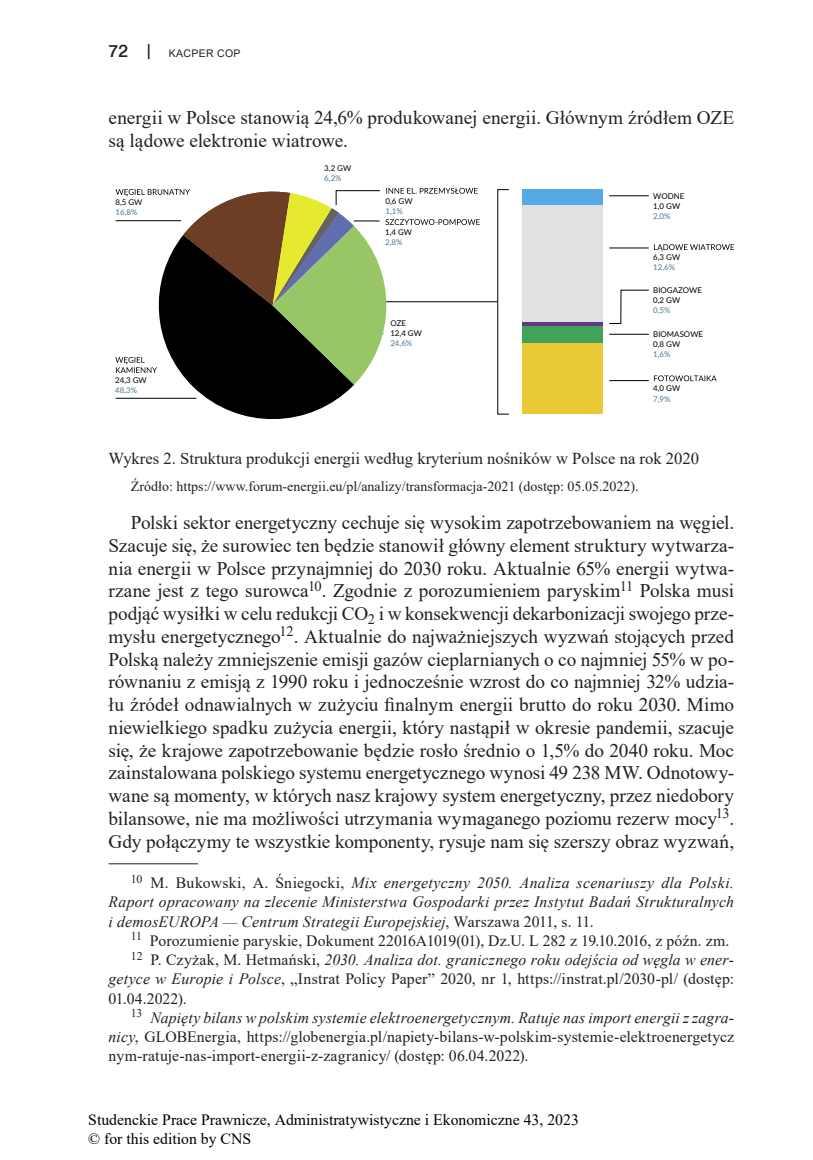
<style>
.page{position:relative;width:813px;height:1160px;background:#fff}
.page>*{position:absolute;margin:0;border:0;box-sizing:border-box;transform-origin:0 0}
.text{font:19.25px/22.8px "Times New Roman";color:#231f20}
.Tab-tyt{font:16.62px "Times New Roman";color:#231f20}
.Przypis_dolny{font:15.75px/19.2px "Times New Roman";letter-spacing:.005em;color:#231f20;text-align:justify}
.Przypis_dolny-2{font:italic 15.75px/19.2px "Times New Roman";letter-spacing:.015em;color:#231f20;text-align:justify}
.t1{font:15.75px/18.9px "Times New Roman";color:#000}
.Tab-Zrodlo{font:14px "Times New Roman";color:#231f20}
.t2{font:10.5px "Arial";letter-spacing:.035em;color:#231f20}
.t3{font:7.88px/10.2px "Lato";color:#000}
.s1{font-family:"Swis 721 Md EU";font-size:17.5px}
.s2{color:#507692}
.s3{font-style:normal}
.s4{font-style:italic}
</style>
<div class="page">
<hr style="left:109px;top:863px;width:89px;height:1px;background:#231f20">
<hr style="left:609px;top:195px;width:39px;height:1px;background:#000">
<hr style="left:609px;top:248px;width:39px;height:1px;background:#000">
<svg style="left:609px;top:290px;width:39px;height:34px"></svg>
<hr style="left:609px;top:380px;width:39px;height:1px;background:#000">
<hr style="left:609px;top:334px;width:39px;height:1px;background:#000">
<hr style="left:341px;top:301px;width:156px;height:1px;background:#000">
<svg style="left:654px;top:244px;width:80px;height:7px"></svg>
<svg style="left:654px;top:375px;width:62px;height:6px"></svg>
<hr style="left:116px;top:398px;width:80px;height:1px;background:#000">
<div style="left:522px;top:189px;width:80px;height:17px;background:#57a9e4"></div>
<div style="left:522px;top:206px;width:80px;height:116px;background:#e1e1e4"></div>
<hr style="left:522px;top:322px;width:80px;height:4px;background:#633686">
<div style="left:522px;top:326px;width:80px;height:17px;background:#41a35a"></div>
<div style="left:522px;top:343px;width:80px;height:71px;background:#e9c936"></div>
<svg style="left:147px;top:385px;width:207px;height:35px;fill:#000"></svg>
<svg style="left:115px;top:187px;width:364px;height:198px"></svg>
<p class="t2" style="left:109px;top:46px;width:132px"><span class="s1">72 </span><sup>|</sup> KACPER COP</p>
<p class="text" style="left:109px;top:106px;width:627px">energii w Polsce stanowią 24,6% produkowanej energii. Głównym źródłem OZE są lądowe elektronie wiatrowe.</p>
<p class="t3" style="left:115px;top:197px;width:29px">8,5 GW<br><span class="s2">16,8%</span></p>
<p class="t3" style="left:115px;top:375px;width:33px">24,3 GW<br><span class="s2">48,3%</span></p>
<p class="t3" style="left:324px;top:163px;width:29px">3,2 GW<br><span class="s2">6,2%</span></p>
<p class="t3" style="left:385px;top:196px;width:29px">0,6 GW<br><span class="s2">1,1%</span></p>
<p class="t3" style="left:385px;top:227px;width:29px">1,4 GW<br><span class="s2">2,8%</span></p>
<p class="t3" style="left:390px;top:318px;width:33px">OZE<br>12,4 GW<br><span class="s2">24,6%</span></p>
<p class="t3" style="left:653px;top:190px;width:33px">WODNE</p>
<p class="t3" style="left:653px;top:201px;width:29px">1,0 GW<br><span class="s2">2,0%</span></p>
<p class="t3" style="left:653px;top:252px;width:29px">6,3 GW<br><span class="s2">12,6%</span></p>
<p class="t3" style="left:653px;top:284px;width:50px">BIOGAZOWE<br>0,2 GW<br><span class="s2">0,5%</span></p>
<p class="t3" style="left:653px;top:329px;width:51px">BIOMASOWE<br>0,8 GW<br><span class="s2">1,6%</span></p>
<p class="t3" style="left:653px;top:383px;width:29px">4,0 GW<br><span class="s2">7,9%</span></p>
<p class="Tab-tyt" style="left:109px;top:447px;width:592px">Wykres 2. Struktura produkcji energii według kryterium nośników w Polsce na rok 2020</p>
<p class="Tab-Zrodlo" style="left:131px;top:477px;width:509px">Źródło: https://www.forum-energii.eu/pl/analizy/transformacja-2021 (dostęp: 05.05.2022).</p>
<p class="text" style="left:109px;top:511px;width:627px;text-align:justify;text-indent:22px">Polski sektor energetyczny cechuje się wysokim zapotrzebowaniem na węgiel.<br>Szacuje się, że surowiec ten będzie stanowił główny element struktury wytwarza&shy;nia energii w Polsce przynajmniej do 2030 roku. Aktualnie 65% energii wytwa&shy;rzane jest z tego surowca<sup>10</sup>. Zgodnie z porozumieniem paryskim<sup>11</sup> Polska musi podjąć wysiłki w celu redukcji CO<sub>2</sub> i w konsekwencji dekarbonizacji swojego prze&shy;mysłu energetycznego<sup>12</sup>. Aktualnie do najważniejszych wyzwań stojących przed Polską należy zmniejszenie emisji gazów cieplarnianych o co najmniej 55% w po&shy;równaniu z emisją z 1990 roku i jednocześnie wzrost do co najmniej 32% udzia&shy;łu źródeł odnawialnych w zużyciu finalnym energii brutto do roku 2030. Mimo niewielkiego spadku zużycia energii, który nastąpił w okresie pandemii, szacuje się, że krajowe zapotrzebowanie będzie rosło średnio o 1,5% do 2040 roku. Moc zainstalowana polskiego systemu energetycznego wynosi 49 238 MW. Odnotowy&shy;wane są momenty, w których nasz krajowy system energetyczny, przez niedobory bilansowe, nie ma możliwości utrzymania wymaganego poziomu rezerw mocy<sup>13</sup>.<br>Gdy połączymy te wszystkie komponenty, rysuje nam się szerszy obraz wyzwań,</p>
<p class="Przypis_dolny-2" style="left:109px;top:872px;width:627px;text-indent:22px"><sup>10</sup> <span class="s3">M. Bukowski, A. Śniegocki,</span> Mix energetyczny 2050. Analiza scenariuszy dla Polski.<br>Raport opracowany na zlecenie Ministerstwa Gospodarki przez Instytut Badań Strukturalnych i demosEUROPA — Centrum Strategii Europejskiej<span class="s3">, Warszawa 2011, s. 11.</span></p>
<p class="Przypis_dolny" style="left:131px;top:930px;width:600px"><sup>11</sup> Porozumienie paryskie, Dokument 22016A1019(01), Dz.U. L 282 z 19.10.2016, z późn. zm.</p>
<p class="Przypis_dolny" style="left:109px;top:949px;width:627px;text-indent:22px"><sup>12</sup> P. Czyżak, M. Hetmański, <span class="s4">2030. Analiza dot. granicznego roku odejścia od węgla w ener&shy;getyce w Europie i Polsce</span>, „Instrat Policy Paper” 2020, nr 1, https://instrat.pl/2030-pl/ (dostęp:<br>01.04.2022).</p>
<p class="Przypis_dolny" style="left:109px;top:1007px;width:627px;text-indent:22px"><sup>13</sup> <span class="s4">Napięty bilans w polskim systemie elektroenergetycznym. Ratuje nas import energii z zagra&shy;nicy</span>, GLOBEnergia, https://globenergia.pl/napiety-bilans-w-polskim-systemie-elektroenergetycz nym-ratuje-nas-import-energii-z-zagranicy/ (dostęp: 06.04.2022).</p>
<p class="t1" style="left:88px;top:1110px;width:492px">Studenckie Prace Prawnicze, Administratywistyczne i Ekonomiczne 43, 2023 © for this edition by CNS</p>
</div>
